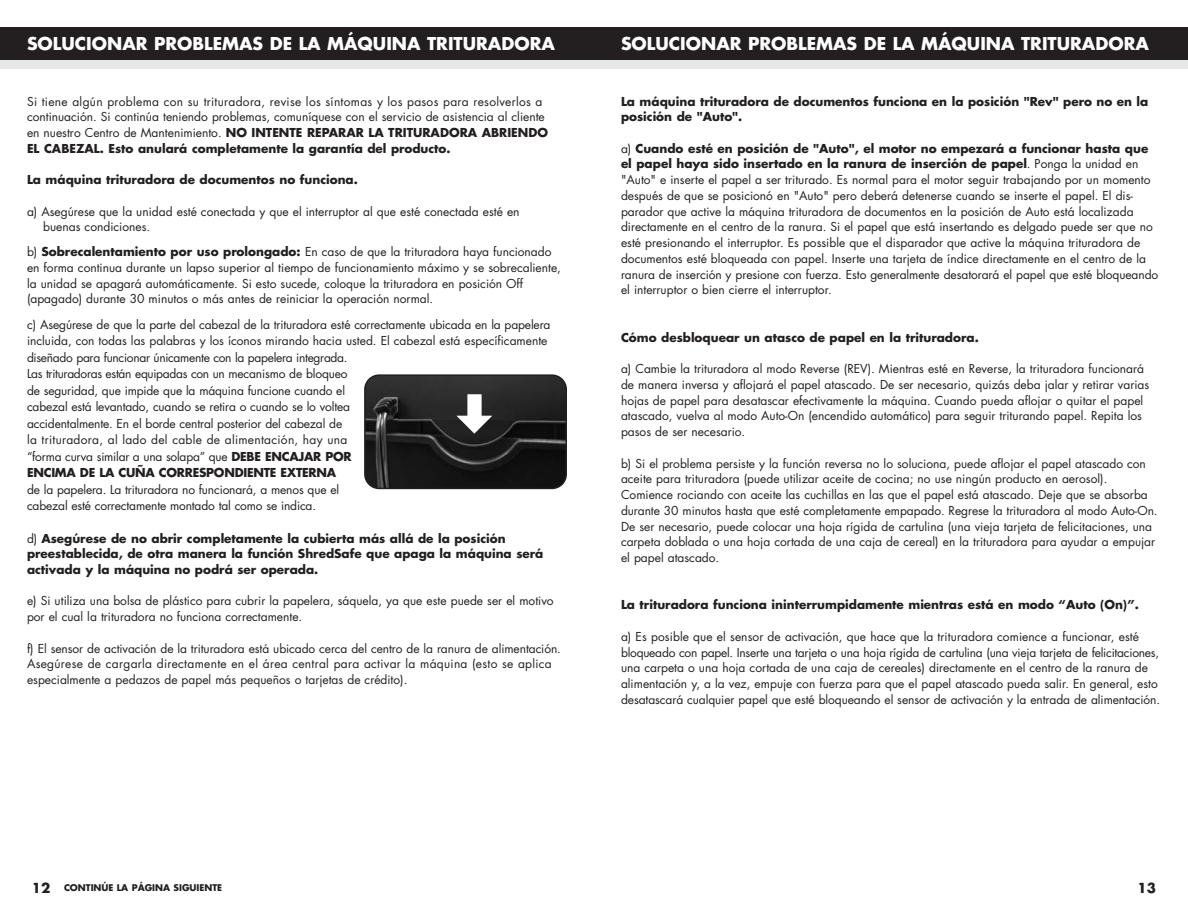
<style>
.page{position:relative;width:1188px;height:918px;background:#fff}
.page>*{position:absolute;margin:0;border:0;box-sizing:border-box;transform-origin:0 0}
.t1{font:700 17.25px "Futura";color:#fff}
.t2{font:700 13.5px "Futura";color:#231f20}
.t3{font:12px/15.8px "Futura";color:#231f20}
.t4{font:700 12px/15.8px "Futura";color:#231f20}
.t5{font:700 9px "Futura";color:#231f20}
.s1{font-weight:700}
.s2{font-weight:400}
</style>
<div class="page">
<div style="left:594px;top:37px;width:594px;height:32px;background:#e6e7e9"></div>
<div style="left:594px;top:27px;width:594px;height:32px;background:#231f20"></div>
<div style="left:0;top:37px;width:594px;height:32px;background:#e6e7e9"></div>
<div style="left:0;top:27px;width:594px;height:32px;background:#231f20"></div>
<svg style="left:364px;top:374px;width:203px;height:115px"></svg>
<h1 class="t1" style="left:27px;top:36px;width:529px">SOLUCIONAR PROBLEMAS DE LA MÁQUINA TRITURADORA</h1>
<p class="t3" style="left:27px;top:94px;width:523px">Si tiene algún problema con su trituradora, revise los síntomas y los pasos para resolverlos a continuación. Si continúa teniendo problemas, comuníquese con el servicio de asistencia al cliente en nuestro Centro de Mantenimiento. <span class="s1">NO INTENTE REPARAR LA TRITURADORA ABRIENDO EL CABEZAL. Esto anulará completamente la garantía del producto.</span></p>
<p class="t4" style="left:27px;top:173px;width:332px">La máquina trituradora de documentos no funciona.</p>
<p class="t3" style="left:43px;top:204px;width:478px;text-indent:-16px">a) Asegúrese que la unidad esté conectada y que el interruptor al que esté conectada esté en buenas condiciones.</p>
<p class="t3" style="left:27px;top:245px;width:535px">b) <span class="s1">Sobrecalentamiento por uso prolongado:</span> En caso de que la trituradora haya funcionado en forma continua durante un lapso superior al tiempo de funcionamiento máximo y se sobrecaliente, la unidad se apagará automáticamente. Si esto sucede, coloque la trituradora en posición Off (apagado) durante 30 minutos o más antes de reiniciar la operación normal.</p>
<p class="t3" style="left:27px;top:317px;width:525px;line-height:16.5px">c) Asegúrese de que la parte del cabezal de la trituradora esté correctamente ubicada en la papelera incluida, con todas las palabras y los íconos mirando hacia usted. El cabezal está específicamente diseñado para funcionar únicamente con la papelera integrada.<br>Las trituradoras están equipadas con un mecanismo de bloqueo<br>de seguridad, que impide que la máquina funcione cuando el<br>cabezal está levantado, cuando se retira o cuando se lo voltea<br>accidentalmente. En el borde central posterior del cabezal de<br>la trituradora, al lado del cable de alimentación, hay una<br>“forma curva similar a una solapa” que <span class="s1">DEBE ENCAJAR POR<br>ENCIMA DE LA CUÑA CORRESPONDIENTE EXTERNA</span></p>
<p class="t3" style="left:27px;top:482px;width:314px;line-height:16.5px">de la papelera. La trituradora no funcionará, a menos que el cabezal esté correctamente montado tal como se indica.</p>
<p class="t4" style="left:27px;top:531px;width:518px"><span class="s2">d)</span> Asegúrese de no abrir completamente la cubierta más allá de la posición preestablecida, de otra manera la función ShredSafe que apaga la máquina será activada y la máquina no podrá ser operada.</p>
<p class="t3" style="left:27px;top:594px;width:528px">e) Si utiliza una bolsa de plástico para cubrir la papelera, sáquela, ya que este puede ser el motivo por el cual la trituradora no funciona correctamente.</p>
<p class="t3" style="left:27px;top:641px;width:536px">f) El sensor de activación de la trituradora está ubicado cerca del centro de la ranura de alimentación.<br>Asegúrese de cargarla directamente en el área central para activar la máquina (esto se aplica especialmente a pedazos de papel más pequeños o tarjetas de crédito).</p>
<h1 class="t1" style="left:621px;top:36px;width:529px">SOLUCIONAR PROBLEMAS DE LA MÁQUINA TRITURADORA</h1>
<p class="t4" style="left:621px;top:94px;width:529px">La máquina trituradora de documentos funciona en la posición "Rev" pero no en la posición de "Auto".</p>
<p class="t3" style="left:621px;top:141px;width:539px">a) <span class="s1">Cuando esté en posición de "Auto", el motor no empezará a funcionar hasta que el papel haya sido insertado en la ranura de inserción de papel</span>. Ponga la unidad en "Auto" e inserte el papel a ser triturado. Es normal para el motor seguir trabajando por un momento después de que se posicionó en "Auto" pero deberá detenerse cuando se inserte el papel. El dis&shy;parador que active la máquina trituradora de documentos en la posición de Auto está localizada directamente en el centro de la ranura. Si el papel que está insertando es delgado puede ser que no esté presionando el interruptor. Es possible que el disparador que active la máquina trituradora de documentos esté bloqueada con papel. Inserte una tarjeta de índice directamente en el centro de la ranura de inserción y presione con fuerza. Esto generalmente desatorará el papel que esté bloqueando el interruptor o bien cierre el interruptor.</p>
<p class="t4" style="left:621px;top:330px;width:359px">Cómo desbloquear un atasco de papel en la trituradora.</p>
<p class="t3" style="left:621px;top:362px;width:530px">a) Cambie la trituradora al modo Reverse (REV). Mientras esté en Reverse, la trituradora funcionará de manera inversa y aflojará el papel atascado. De ser necesario, quizás deba jalar y retirar varias hojas de papel para desatascar efectivamente la máquina. Cuando pueda aflojar o quitar el papel atascado, vuelva al modo Auto-On (encendido automático) para seguir triturando papel. Repita los pasos de ser necesario.</p>
<p class="t3" style="left:621px;top:456px;width:538px">b) Si el problema persiste y la función reversa no lo soluciona, puede aflojar el papel atascado con aceite para trituradora (puede utilizar aceite de cocina; no use ningún producto en aerosol).<br>Comience rociando con aceite las cuchillas en las que el papel está atascado. Deje que se absorba durante 30 minutos hasta que esté completamente empapado. Regrese la trituradora al modo Auto-On.<br>De ser necesario, puede colocar una hoja rígida de cartulina (una vieja tarjeta de felicitaciones, una carpeta doblada o una hoja cortada de una caja de cereal) en la trituradora para ayudar a empujar el papel atascado.</p>
<p class="t4" style="left:621px;top:598px;width:519px">La trituradora funciona ininterrumpidamente mientras está en modo “Auto (On)”.</p>
<p class="t3" style="left:621px;top:630px;width:541px">a) Es posible que el sensor de activación, que hace que la trituradora comience a funcionar, esté bloqueado con papel. Inserte una tarjeta o una hoja rígida de cartulina (una vieja tarjeta de felicitaciones, una carpeta o una hoja cortada de una caja de cereales) directamente en el centro de la ranura de alimentación y, a la vez, empuje con fuerza para que el papel atascado pueda salir. En general, esto desatascará cualquier papel que esté bloqueando el sensor de activación y la entrada de alimentación.</p>
<p class="t5" style="left:64px;top:884px;width:160px">CONTINÚE LA PÁGINA SIGUIENTE</p>
<p class="t2" style="left:32px;top:882px;width:20px">12</p>
<p class="t2" style="left:1138px;top:882px;width:20px">13</p>
</div>
